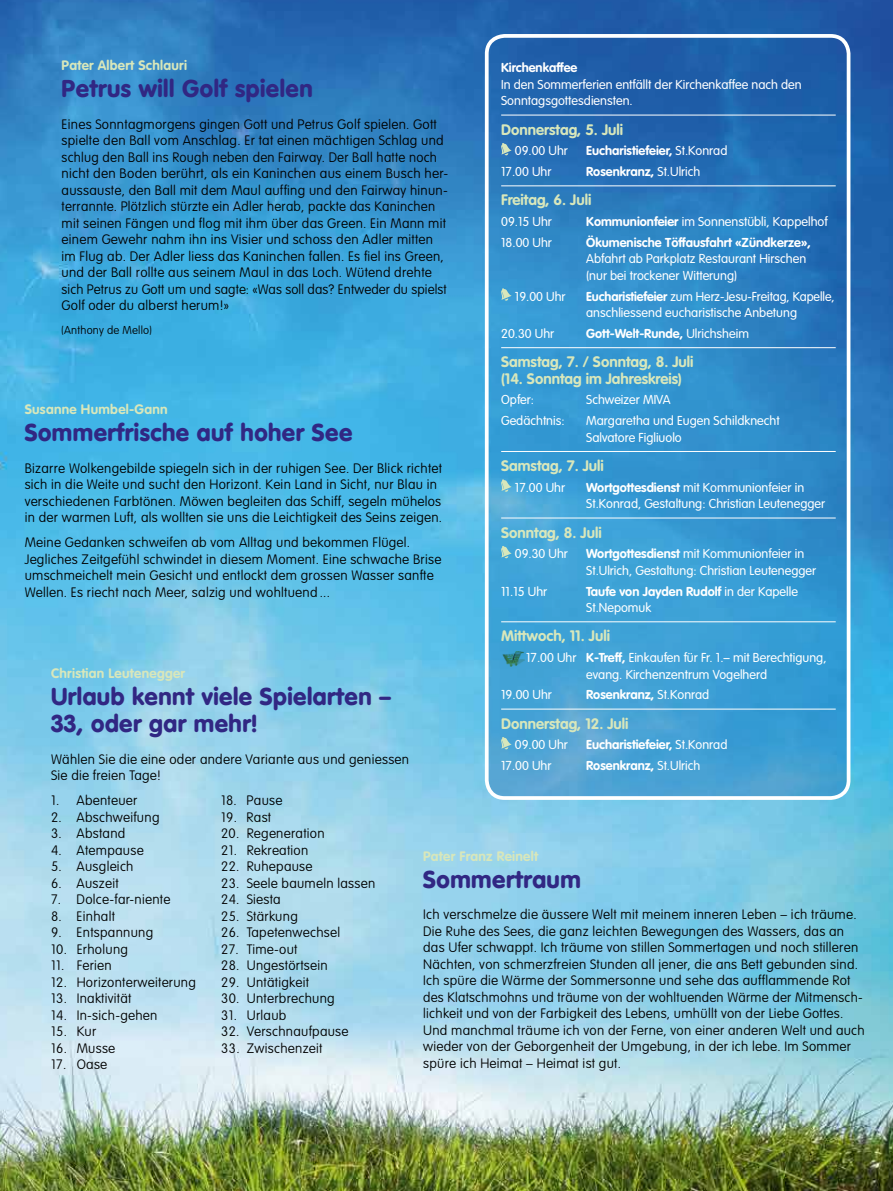
<style>
.page{position:relative;width:893px;height:1191px;background:#fff}
.page>*{position:absolute;margin:0;border:0;box-sizing:border-box;transform-origin:0 0}
.t1{font:900 24px/27px "VAG Rounded";letter-spacing:.02em;color:#312783}
.t2{font:700 15px/16.5px "VAG Rounded";color:#d8e7bb}
.t3{font:100 13.5px/16.5px "VAG Rounded";letter-spacing:.02em;color:#000}
.t4{font:700 13.5px "VAG Rounded";letter-spacing:.02em;color:#d8e7bb}
.t5{font:300 12.75px/16.5px "VAG Rounded";color:#fff}
.t6{font:700 12.75px "VAG Rounded";color:#fff}
.t7{font:100 11.25px "VAG Rounded";letter-spacing:.02em;color:#000}
.s1{font-weight:300}
.s2{font-weight:700}
</style>
<div class="page">
<img style="left:0;top:0;width:893px;height:1191px">
<svg style="left:487px;top:36px;width:362px;height:762px;background:#338bc8"></svg>
<div style="left:485px;top:34px;width:365px;height:766px;border:4px solid #fff;border-radius:18px"></div>
<hr style="left:501px;top:115px;width:335px;height:1px;background:#fff">
<hr style="left:501px;top:185px;width:335px;height:1px;background:#fff">
<hr style="left:501px;top:347px;width:335px;height:1px;background:#fff">
<hr style="left:501px;top:451px;width:335px;height:1px;background:#fff">
<hr style="left:501px;top:517px;width:335px;height:1px;background:#fff">
<hr style="left:501px;top:621px;width:335px;height:1px;background:#fff">
<hr style="left:501px;top:708px;width:335px;height:1px;background:#fff">
<svg style="left:501px;top:143px;width:11px;height:13px"></svg>
<svg style="left:501px;top:288px;width:11px;height:13px"></svg>
<svg style="left:501px;top:479px;width:11px;height:13px"></svg>
<svg style="left:501px;top:546px;width:11px;height:12px"></svg>
<img style="left:501px;top:651px;width:23px;height:15px">
<svg style="left:501px;top:737px;width:11px;height:12px"></svg>
<p class="t4" style="left:62px;top:57px;width:127px">Pater Albert Schlauri</p>
<h1 class="t1" style="left:62px;top:75px;width:253px">Petrus will Golf spielen</h1>
<p class="t3" style="left:62px;top:115px;width:388px">Eines Sonntagmorgens gingen Gott und Petrus Golf spielen. Gott spielte den Ball vom Anschlag. Er tat einen mächtigen Schlag und schlug den Ball ins Rough neben den Fairway. Der Ball hatte noch nicht den Boden berührt, als ein Kaninchen aus einem Busch her&shy;aussauste, den Ball mit dem Maul auffing und den Fairway hinun&shy;terrannte. Plötzlich stürzte ein Adler herab, packte das Kaninchen mit seinen Fängen und flog mit ihm über das Green. Ein Mann mit einem Gewehr nahm ihn ins Visier und schoss den Adler mitten im Flug ab. Der Adler liess das Kaninchen fallen. Es fiel ins Green, und der Ball rollte aus seinem Maul in das Loch. Wütend drehte sich Petrus zu Gott um und sagte: «Was soll das? Entweder du spielst Golf oder du alberst herum!»</p>
<p class="t7" style="left:62px;top:323px;width:92px">(Anthony de Mello)</p>
<p class="t6" style="left:501px;top:60px;width:78px">Kirchenkaffee</p>
<p class="t5" style="left:501px;top:76px;width:302px">In den Sommerferien entfällt der Kirchenkaffee nach den<br>Sonntagsgottesdiensten.</p>
<p class="t2" style="left:501px;top:121px;width:123px">Donnerstag, 5. Juli</p>
<p class="t5" style="left:515px;top:143px;width:55px">09.00 Uhr</p>
<p class="t6" style="left:586px;top:143px;width:143px">Eucharistiefeier, <span class="s1">St.Konrad</span></p>
<p class="t5" style="left:501px;top:163px;width:52px">17.00 Uhr</p>
<p class="t6" style="left:586px;top:164px;width:116px">Rosenkranz, <span class="s1">St.Ulrich</span></p>
<p class="t2" style="left:501px;top:192px;width:92px">Freitag, 6. Juli</p>
<p class="t5" style="left:501px;top:213px;width:52px">09.15 Uhr</p>
<p class="t5" style="left:586px;top:213px;width:243px"><span class="s2">Kommunionfeier</span> im Sonnenstübli, Kappelhof</p>
<p class="t5" style="left:501px;top:234px;width:52px">18.00 Uhr</p>
<p class="t6" style="left:586px;top:235px;width:226px">Ökumenische Töffausfahrt «Zündkerze»,</p>
<p class="t5" style="left:586px;top:251px;width:222px">Abfahrt ab Parkplatz Restaurant Hirschen (nur bei trockener Witterung)</p>
<p class="t5" style="left:515px;top:288px;width:52px">19.00 Uhr</p>
<p class="t5" style="left:586px;top:288px;width:250px"><span class="s2">Eucharistiefeier</span> zum Herz-Jesu-Freitag, Kapelle, anschliessend eucharistische Anbetung</p>
<p class="t5" style="left:501px;top:325px;width:55px">20.30 Uhr</p>
<p class="t6" style="left:586px;top:326px;width:164px">Gott-Welt-Runde, <span class="s1">Ulrichsheim</span></p>
<p class="t2" style="left:501px;top:353px;width:194px">Samstag, 7. / Sonntag, 8. Juli (14. Sonntag im Jahreskreis)</p>
<p class="t5" style="left:501px;top:392px;width:34px">Opfer:</p>
<p class="t5" style="left:586px;top:392px;width:86px">Schweizer MIVA</p>
<p class="t5" style="left:501px;top:412px;width:65px">Gedächtnis:</p>
<p class="t5" style="left:586px;top:412px;width:195px">Margaretha und Eugen Schildknecht<br>Salvatore Figliuolo</p>
<p class="t2" style="left:501px;top:457px;width:104px">Samstag, 7. Juli</p>
<p class="t5" style="left:515px;top:479px;width:52px">17.00 Uhr</p>
<p class="t5" style="left:586px;top:479px;width:240px"><span class="s2">Wortgottesdienst</span> mit Kommunionfeier in<br>St.Konrad, Gestaltung: Christian Leutenegger</p>
<p class="t2" style="left:501px;top:524px;width:102px">Sonntag, 8. Juli</p>
<p class="t5" style="left:515px;top:545px;width:55px">09.30 Uhr</p>
<p class="t5" style="left:586px;top:545px;width:232px"><span class="s2">Wortgottesdienst</span> mit Kommunionfeier in<br>St.Ulrich, Gestaltung: Christian Leutenegger</p>
<p class="t5" style="left:501px;top:583px;width:48px">11.15 Uhr</p>
<p class="t5" style="left:586px;top:583px;width:213px"><span class="s2">Taufe von Jayden Rudolf</span> in der Kapelle<br>St.Nepomuk</p>
<p class="t2" style="left:501px;top:627px;width:110px">Mittwoch, 11. Juli</p>
<p class="t5" style="left:526px;top:649px;width:302px;text-align:center">17.00 Uhr <span class="s2">K-Treff,</span> Einkaufen für Fr. 1.– mit Berechtigung, evang. Kirchenzentrum Vogelherd</p>
<p class="t5" style="left:501px;top:686px;width:52px">19.00 Uhr</p>
<p class="t6" style="left:586px;top:687px;width:125px">Rosenkranz, <span class="s1">St.Konrad</span></p>
<p class="t2" style="left:501px;top:715px;width:129px">Donnerstag, 12. Juli</p>
<p class="t5" style="left:515px;top:736px;width:55px">09.00 Uhr</p>
<p class="t6" style="left:586px;top:737px;width:143px">Eucharistiefeier, <span class="s1">St.Konrad</span></p>
<p class="t5" style="left:501px;top:757px;width:52px">17.00 Uhr</p>
<p class="t6" style="left:586px;top:758px;width:116px">Rosenkranz, <span class="s1">St.Ulrich</span></p>
<p class="t4" style="left:25px;top:401px;width:145px">Susanne Humbel-Gann</p>
<h1 class="t1" style="left:25px;top:419px;width:329px">Sommerfrische auf hoher See</h1>
<p class="t3" style="left:25px;top:460px;width:419px">Bizarre Wolkengebilde spiegeln sich in der ruhigen See. Der Blick richtet sich in die Weite und sucht den Horizont. Kein Land in Sicht, nur Blau in verschiedenen Farbtönen. Möwen begleiten das Schiff, segeln mühelos in der warmen Luft, als wollten sie uns die Leichtigkeit des Seins zeigen.</p>
<p class="t3" style="left:25px;top:534px;width:418px">Meine Gedanken schweifen ab vom Alltag und bekommen Flügel.<br>Jegliches Zeitgefühl schwindet in diesem Moment. Eine schwache Brise umschmeichelt mein Gesicht und entlockt dem grossen Wasser sanfte Wellen. Es riecht nach Meer, salzig und wohltuend ...</p>
<p class="t4" style="left:51px;top:665px;width:136px">Christian Leutenegger</p>
<h1 class="t1" style="left:51px;top:683px;width:342px">Urlaub kennt viele Spielarten –<br>33, oder gar mehr!</h1>
<p class="t3" style="left:51px;top:750px;width:360px">Wählen Sie die eine oder andere Variante aus und geniessen<br>Sie die freien Tage!</p>
<p class="t3" style="left:51px;top:792px;width:88px">1. Abenteuer</p>
<p class="t3" style="left:221px;top:792px;width:63px">18. Pause</p>
<p class="t3" style="left:51px;top:808px;width:110px">2. Abschweifung</p>
<p class="t3" style="left:221px;top:808px;width:52px">19. Rast</p>
<p class="t3" style="left:51px;top:825px;width:76px">3. Abstand</p>
<p class="t3" style="left:221px;top:825px;width:105px">20. Regeneration</p>
<p class="t3" style="left:51px;top:841px;width:94px">4. Atempause</p>
<p class="t3" style="left:221px;top:841px;width:89px">21. Rekreation</p>
<p class="t3" style="left:51px;top:858px;width:84px">5. Ausgleich</p>
<p class="t3" style="left:221px;top:858px;width:93px">22. Ruhepause</p>
<p class="t3" style="left:51px;top:874px;width:69px">6. Auszeit</p>
<p class="t3" style="left:221px;top:874px;width:156px">23. Seele baumeln lassen</p>
<p class="t3" style="left:51px;top:891px;width:121px">7. Dolce-far-niente</p>
<p class="t3" style="left:221px;top:891px;width:61px">24. Siesta</p>
<p class="t3" style="left:51px;top:907px;width:65px">8. Einhalt</p>
<p class="t3" style="left:221px;top:907px;width:78px">25. Stärkung</p>
<p class="t3" style="left:51px;top:924px;width:104px">9. Entspannung</p>
<p class="t3" style="left:221px;top:924px;width:121px">26. Tapetenwechsel</p>
<p class="t3" style="left:51px;top:940px;width:78px">10. Erholung</p>
<p class="t3" style="left:221px;top:940px;width:78px">27. Time-out</p>
<p class="t3" style="left:51px;top:957px;width:62px">11. Ferien</p>
<p class="t3" style="left:221px;top:957px;width:108px">28. Ungestörtsein</p>
<p class="t3" style="left:51px;top:973px;width:146px">12. Horizonterweiterung</p>
<p class="t3" style="left:221px;top:973px;width:89px">29. Untätigkeit</p>
<p class="t3" style="left:51px;top:990px;width:82px">13. Inaktivität</p>
<p class="t3" style="left:221px;top:990px;width:115px">30. Unterbrechung</p>
<p class="t3" style="left:51px;top:1006px;width:108px">14. In-sich-gehen</p>
<p class="t3" style="left:221px;top:1006px;width:67px">31. Urlaub</p>
<p class="t3" style="left:51px;top:1023px;width:47px">15. Kur</p>
<p class="t3" style="left:221px;top:1023px;width:129px">32. Verschnaufpause</p>
<p class="t3" style="left:51px;top:1039px;width:66px">16. Musse</p>
<p class="t3" style="left:221px;top:1039px;width:103px">33. Zwischenzeit</p>
<p class="t3" style="left:51px;top:1056px;width:58px">17. Oase</p>
<p class="t4" style="left:423px;top:848px;width:116px">Pater Franz Reinelt</p>
<h1 class="t1" style="left:423px;top:865px;width:159px">Sommertraum</h1>
<p class="t3" style="left:423px;top:906px;width:443px">Ich verschmelze die äussere Welt mit meinem inneren Leben – ich träume.<br>Die Ruhe des Sees, die ganz leichten Bewegungen des Wassers, das an das Ufer schwappt. Ich träume von stillen Sommertagen und noch stilleren Nächten, von schmerzfreien Stunden all jener, die ans Bett gebunden sind.<br>Ich spüre die Wärme der Sommersonne und sehe das aufflammende Rot des Klatschmohns und träume von der wohltuenden Wärme der Mitmensch&shy;lichkeit und von der Farbigkeit des Lebens, umhüllt von der Liebe Gottes.<br>Und manchmal träume ich von der Ferne, von einer anderen Welt und auch wieder von der Geborgenheit der Umgebung, in der ich lebe. Im Sommer spüre ich Heimat – Heimat ist gut.</p>
</div>
